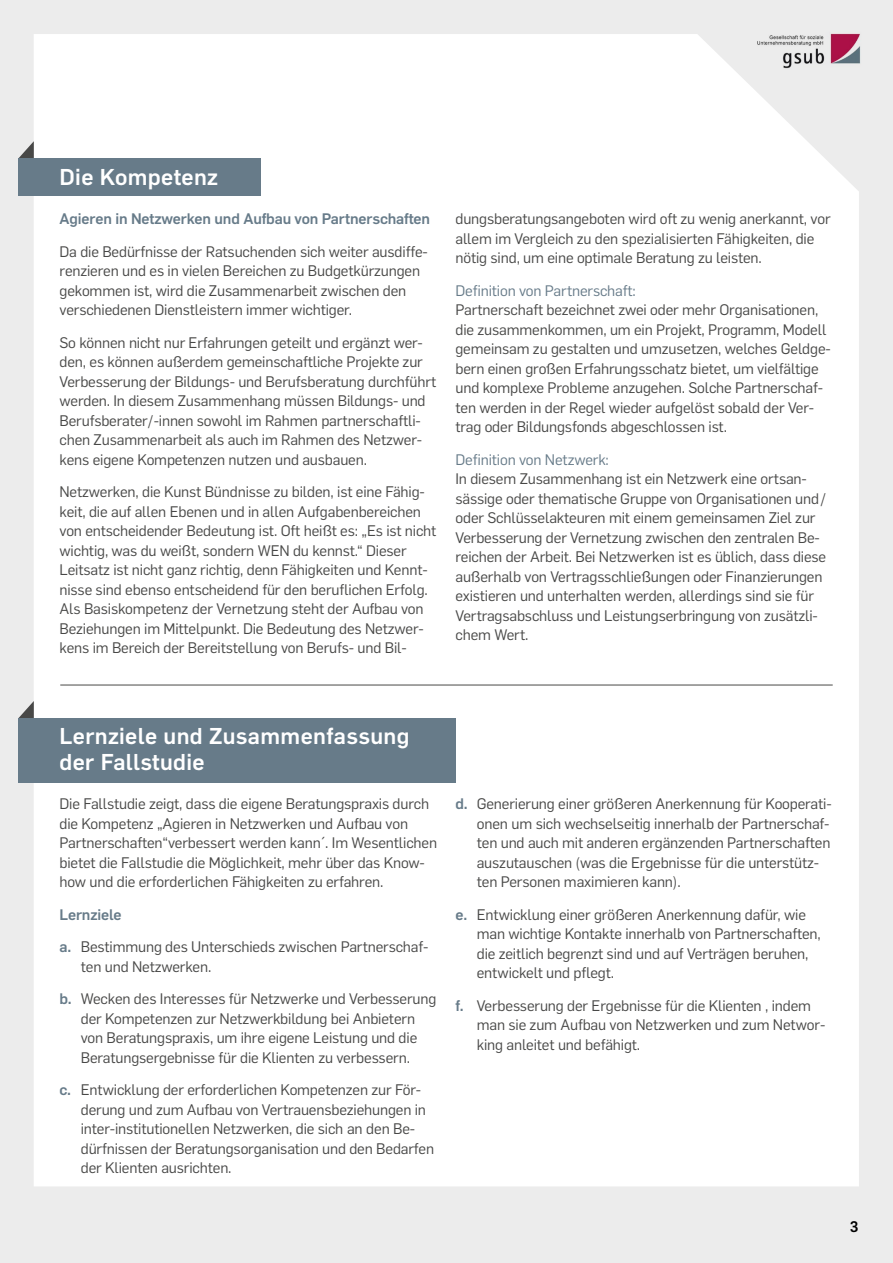
<style>
.page{position:relative;width:893px;height:1263px;background:#ececec}
.page>*{position:absolute;margin:0;border:0;box-sizing:border-box;transform-origin:0 0}
.HEAD{font:500 22.5px/26px "Flama";letter-spacing:.015em;color:#fff}
.Fließtext{font:15px/19.5px "Flama";letter-spacing:-.01em;color:#484847}
.Fließtext-2{font:500 15px "Flama";letter-spacing:-.01em;color:#677b89}
.Fließtext-3{font:15px "Flama";letter-spacing:-.01em;color:#677b89}
.t1{font:500 15px "Flama";color:#000}
.s1{color:#677b89}
.s2{font-weight:500;color:#677b89}
</style>
<div class="page">
<div style="left:34px;top:34px;width:825px;height:1152px;background:#fff"></div>
<img style="left:751px;top:33px;width:110px;height:40px">
<svg style="left:19px;top:141px;width:15px;height:17px"></svg>
<div style="left:18px;top:158px;width:243px;height:38px;background:#677b89"></div>
<svg style="left:18px;top:701px;width:16px;height:17px"></svg>
<div style="left:18px;top:718px;width:437px;height:64px;background:#677b89"></div>
<hr style="left:60px;top:685px;width:773px;height:1px;background:#484847">
<p class="HEAD" style="left:60px;top:162px;width:160px">Die Kompetenz</p>
<p class="Fließtext-2" style="left:60px;top:208px;width:372px">Agieren in Netzwerken und Aufbau von Partnerschaften</p>
<p class="Fließtext" style="left:60px;top:241px;width:370px">Da die Bedürfnisse der Ratsuchenden sich weiter ausdiffe&shy;renzieren und es in vielen Bereichen zu Budgetkürzungen gekommen ist, wird die Zusammenarbeit zwischen den verschiedenen Dienstleistern immer wichtiger.</p>
<p class="Fließtext" style="left:60px;top:332px;width:378px">So können nicht nur Erfahrungen geteilt und ergänzt wer&shy;den, es können außerdem gemeinschaftliche Projekte zur Verbesserung der Bildungs- und Berufsberatung durchführt werden. In diesem Zusammenhang müssen Bildungs- und Berufsberater/-innen sowohl im Rahmen partnerschaftli&shy;chen Zusammenarbeit als auch im Rahmen des Netzwer&shy;kens eigene Kompetenzen nutzen und ausbauen.</p>
<p class="Fließtext" style="left:60px;top:481px;width:378px">Netzwerken, die Kunst Bündnisse zu bilden, ist eine Fähig&shy;keit, die auf allen Ebenen und in allen Aufgabenbereichen von entscheidender Bedeutung ist. Oft heißt es: „Es ist nicht wichtig, was du weißt, sondern WEN du kennst.“ Dieser Leitsatz ist nicht ganz richtig, denn Fähigkeiten und Kennt&shy;nisse sind ebenso entscheidend für den beruflichen Erfolg.<br>Als Basiskompetenz der Vernetzung steht der Aufbau von Beziehungen im Mittelpunkt. Die Bedeutung des Netzwer&shy;kens im Bereich der Bereitstellung von Berufs- und Bil-</p>
<p class="Fließtext" style="left:455px;top:208px;width:377px">dungsberatungsangeboten wird oft zu wenig anerkannt, vor allem im Vergleich zu den spezialisierten Fähigkeiten, die nötig sind, um eine optimale Beratung zu leisten.</p>
<p class="Fließtext-3" style="left:455px;top:280px;width:182px">Definition von Partnerschaft:</p>
<p class="Fließtext" style="left:455px;top:299px;width:377px">Partnerschaft bezeichnet zwei oder mehr Organisationen, die zusammenkommen, um ein Projekt, Programm, Modell gemeinsam zu gestalten und umzusetzen, welches Geldge&shy;bern einen großen Erfahrungsschatz bietet, um vielfältige und komplexe Probleme anzugehen. Solche Partnerschaf&shy;ten werden in der Regel wieder aufgelöst sobald der Ver&shy;trag oder Bildungsfonds abgeschlossen ist.</p>
<p class="Fließtext" style="left:455px;top:449px;width:372px"><span class="s1">Definition von Netzwerk:<br></span>In diesem Zusammenhang ist ein Netzwerk eine ortsan&shy;sässige oder thematische Gruppe von Organisationen und/ oder Schlüsselakteuren mit einem gemeinsamen Ziel zur Verbesserung der Vernetzung zwischen den zentralen Be&shy;reichen der Arbeit. Bei Netzwerken ist es üblich, dass diese außerhalb von Vertragsschließungen oder Finanzierungen existieren und unterhalten werden, allerdings sind sie für Vertragsabschluss und Leistungserbringung von zusätzli&shy;chem Wert.</p>
<p class="HEAD" style="left:60px;top:721px;width:351px">Lernziele und Zusammenfassung der Fallstudie</p>
<p class="Fließtext" style="left:60px;top:793px;width:379px">Die Fallstudie zeigt, dass die eigene Beratungspraxis durch die Kompetenz „Agieren in Netzwerken und Aufbau von Partnerschaften“verbessert werden kann´. Im Wesentlichen bietet die Fallstudie die Möglichkeit, mehr über das Know&shy;how und die erforderlichen Fähigkeiten zu erfahren.</p>
<p class="Fließtext-2" style="left:60px;top:903px;width:64px">Lernziele</p>
<p class="Fließtext" style="left:81px;top:936px;width:349px;text-indent:-21px"><span class="s2">a.</span> Bestimmung des Unterschieds zwischen Partnerschaf&shy;ten und Netzwerken.</p>
<p class="Fließtext" style="left:60px;top:988px;width:378px;text-align:center"><span class="s2">b.</span> Wecken des Interesses für Netzwerke und Verbesserung der Kompetenzen zur Netzwerkbildung bei Anbietern<br>von Beratungspraxis, um ihre eigene Leistung und die Beratungsergebnisse für die Klienten zu verbessern.</p>
<p class="Fließtext" style="left:81px;top:1079px;width:355px;text-indent:-21px"><span class="s2">c.</span> Entwicklung der erforderlichen Kompetenzen zur För&shy;derung und zum Aufbau von Vertrauensbeziehungen in inter-institutionellen Netzwerken, die sich an den Be&shy;dürfnissen der Beratungsorganisation und den Bedarfen der Klienten ausrichten.</p>
<p class="Fließtext" style="left:477px;top:793px;width:356px;text-indent:-21px"><span class="s2">d.</span> Generierung einer größeren Anerkennung für Kooperati&shy;onen um sich wechselseitig innerhalb der Partnerschaf&shy;ten und auch mit anderen ergänzenden Partnerschaften auszutauschen (was die Ergebnisse für die unterstütz&shy;ten Personen maximieren kann).</p>
<p class="Fließtext" style="left:477px;top:904px;width:346px;text-indent:-21px"><span class="s2">e.</span> Entwicklung einer größeren Anerkennung dafür, wie man wichtige Kontakte innerhalb von Partnerschaften, die zeitlich begrenzt sind und auf Verträgen beruhen, entwickelt und pflegt.</p>
<p class="Fließtext" style="left:477px;top:995px;width:350px;text-indent:-21px"><span class="s2">f.</span> Verbesserung der Ergebnisse für die Klienten , indem man sie zum Aufbau von Netzwerken und zum Networ&shy;king anleitet und befähigt.</p>
<p class="t1" style="left:850px;top:1216px;width:10px">3</p>
</div>
